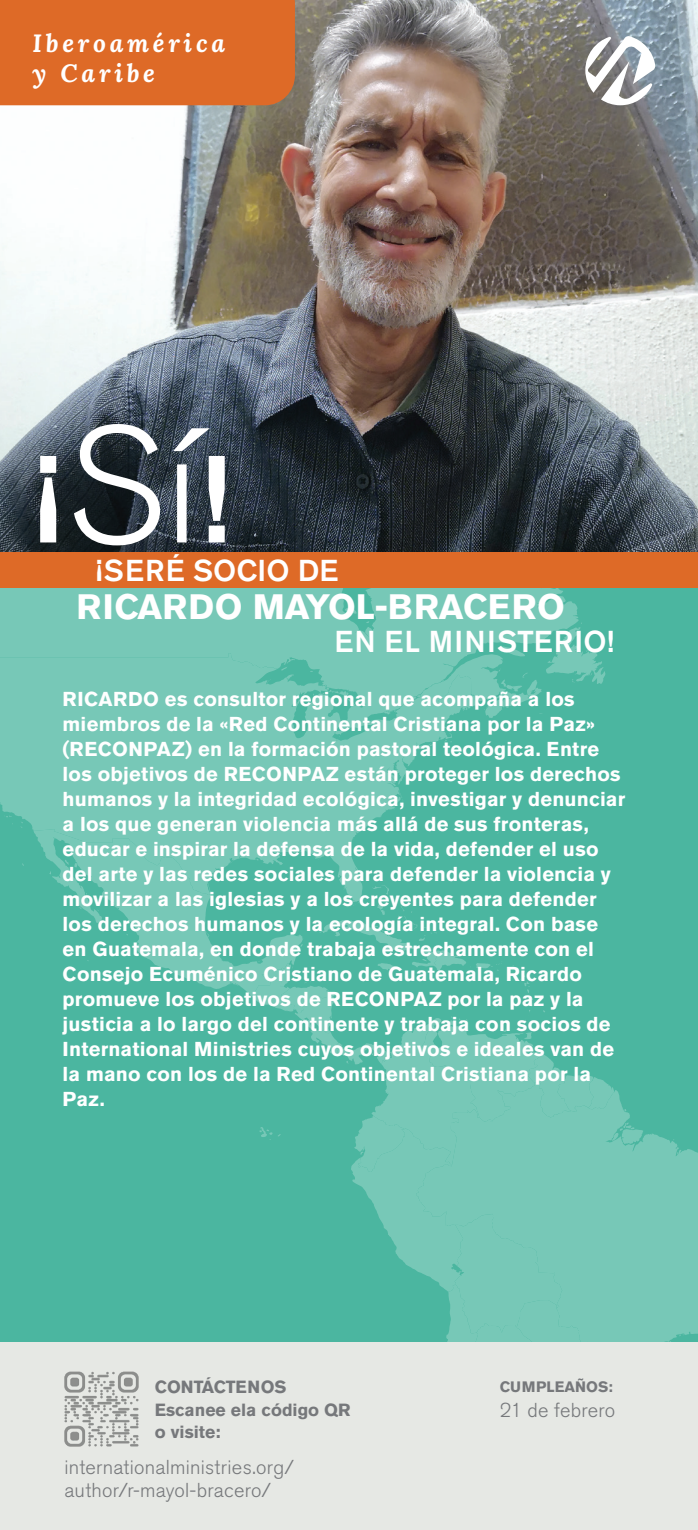
<style>
.page{position:relative;width:698px;height:1530px;background:#fff}
.page>*{position:absolute;margin:0;border:0;box-sizing:border-box;transform-origin:0 0}
.text_w_check_boxes{font:500 122.5px "Akzidenz Grotesk BE";color:#fff}
.text_w_check_boxes-2{font:700 35px "Akzidenz Grotesk BE";color:#fff}
.text_w_check_boxes-3{font:500 30px "Akzidenz Grotesk BE";letter-spacing:.04em;color:#fff}
.text_w_check_boxes-4{font:500 30px "Akzidenz Grotesk BE";letter-spacing:.01em;color:#fff}
.t1{font:italic 700 25px/30px "Lora";letter-spacing:.15em;color:#fff}
.title_body{font:700 20px/25px "Akzidenz Grotesk BE";letter-spacing:.01em;color:#fff}
.text_w_check_boxes-5{font:300 20px/22.5px "Akzidenz Grotesk BE";letter-spacing:.015em;color:#76787b}
.text_w_check_boxes-6{font:700 17.5px/22.5px "Akzidenz Grotesk BE";color:#76787b}
.text_w_check_boxes-7{font:700 15px "Akzidenz Grotesk BE";color:#76787b}
.s1{font-weight:300;font-size:163.5px}
</style>
<div class="page">
<div style="left:0;top:588px;width:697px;height:755px;background:#4bb6a0"></div>
<svg style="left:0;top:588px;width:698px;height:371px"></svg>
<svg style="left:22px;top:829px;width:281px;height:132px;fill:#77c8b7"></svg>
<svg style="left:0;top:588px;width:605px;height:149px;fill:#77c8b7"></svg>
<svg style="left:614px;top:1082px;width:84px;height:261px;fill:#77c8b7"></svg>
<svg style="left:102px;top:885px;width:512px;height:458px"></svg>
<img style="left:0;top:0;width:698px;height:553px">
<div style="left:0;top:1343px;width:698px;height:187px;background:#e6e8e4"></div>
<div style="left:0;top:0;width:295px;height:105px;background:#de6a27"></div>
<div style="left:0;top:553px;width:698px;height:35px;background:#de6a27"></div>
<svg style="left:585px;top:36px;width:70px;height:69px"></svg>
<img style="left:64px;top:1371px;width:75px;height:76px">
<p class="t1" style="left:32px;top:27px;width:194px">Iberoamérica y Caribe</p>
<p class="text_w_check_boxes" style="left:35px;top:425px;width:196px">¡<span class="s1">Sí</span>!</p>
<p class="text_w_check_boxes-4" style="left:96px;top:553px;width:243px">¡SERÉ SOCIO DE</p>
<p class="text_w_check_boxes-2" style="left:76px;top:586px;width:490px">RICARDO MAYOL-BRACERO</p>
<p class="text_w_check_boxes-3" style="left:334px;top:623px;width:281px">EN EL MINISTERIO!</p>
<p class="title_body" style="left:63px;top:687px;width:564px">RICARDO es consultor regional que acompaña a los miembros de la «Red Continental Cristiana por la Paz» (RECONPAZ) en la formación pastoral teológica. Entre los objetivos de RECONPAZ están proteger los derechos humanos y la integridad ecológica, investigar y denunciar a los que generan violencia más allá de sus fronteras, educar e inspirar la defensa de la vida, defender el uso del arte y las redes sociales para defender la violencia y movilizar a las iglesias y a los creyentes para defender los derechos humanos y la ecología integral. Con base en Guatemala, en donde trabaja estrechamente con el Consejo Ecuménico Cristiano de Guatemala, Ricardo promueve los objetivos de RECONPAZ por la paz y la justicia a lo largo del continente y trabaja con socios de International Ministries cuyos objetivos e ideales van de la mano con los de la Red Continental Cristiana por la Paz.</p>
<p class="text_w_check_boxes-6" style="left:155px;top:1376px;width:197px">CONTÁCTENOS<br>Escanee ela código QR</p>
<p class="text_w_check_boxes-6" style="left:155px;top:1421px;width:67px">o visite:</p>
<p class="text_w_check_boxes-5" style="left:64px;top:1456px;width:231px">internationalministries.org/ author/r-mayol-bracero/</p>
<p class="text_w_check_boxes-7" style="left:499px;top:1378px;width:115px">CUMPLEAÑOS:</p>
<p class="text_w_check_boxes-5" style="left:499px;top:1400px;width:117px">21 de febrero</p>
</div>
